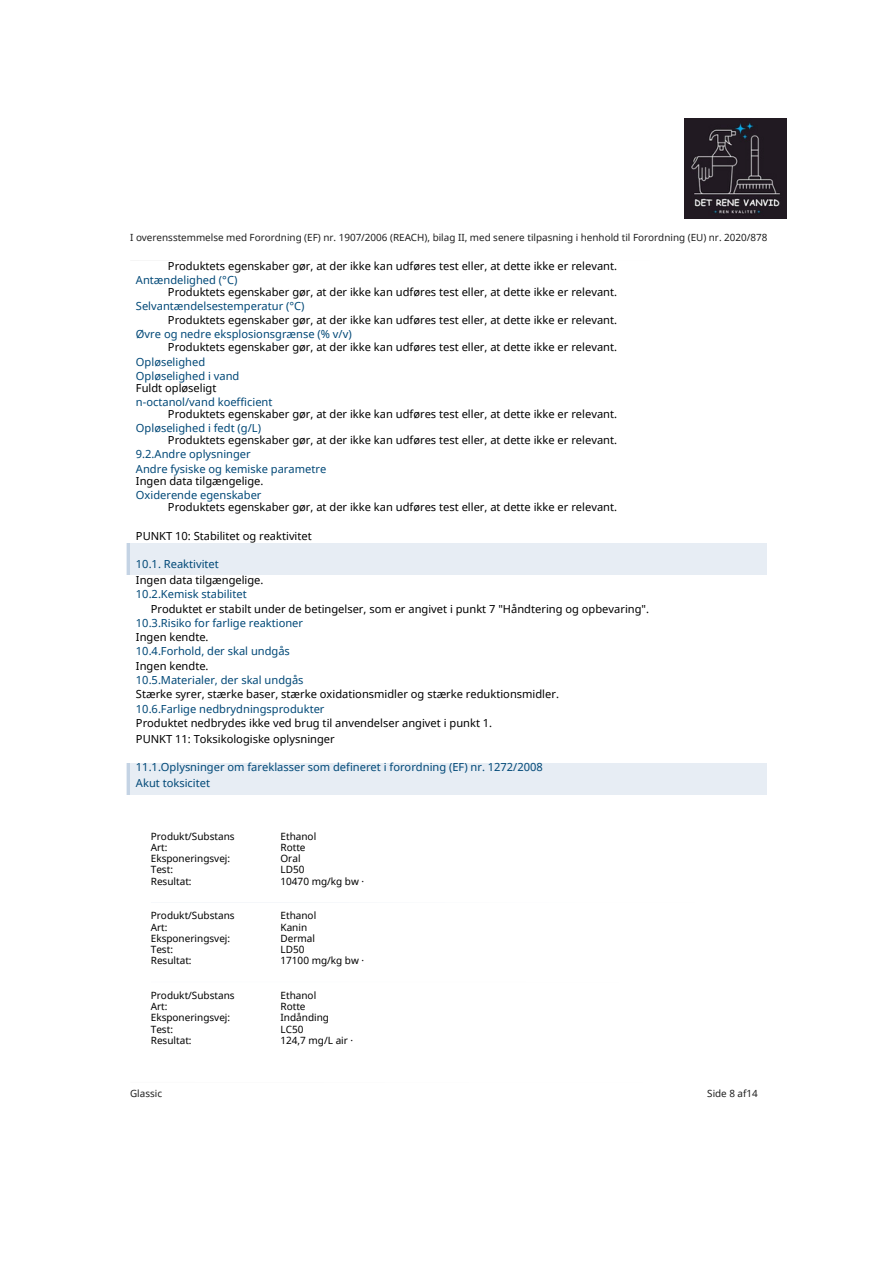
<style>
.page{position:relative;width:894px;height:1263px;background:#fff}
.page>*{position:absolute;margin:0;border:0;box-sizing:border-box;transform-origin:0 0}
.t1{font:11.1px "Noto Sans";color:#000}
.t2{font:11.1px "Noto Sans";color:#004877}
.t3{font:10.05px/11.2px "Noto Sans";color:#000}
.t4{font:9.9px "Noto Sans";color:#1e1e1e}
</style>
<div class="page">
<div style="left:137px;top:543px;width:630px;height:32px;background:#e7edf4"></div>
<svg style="left:126px;top:543px;width:11px;height:32px"></svg>
<div style="left:137px;top:763px;width:630px;height:32px;background:#e7edf4"></div>
<svg style="left:126px;top:763px;width:11px;height:32px"></svg>
<img style="left:684px;top:118px;width:101px;height:100px">
<p class="t4" style="left:130px;top:230px;width:638px">I overensstemmelse med Forordning (EF) nr. 1907/2006 (REACH), bilag II, med senere tilpasning i henhold til Forordning (EU) nr. 2020/878</p>
<p class="t1" style="left:168px;top:258px;width:450px">Produktets egenskaber gør, at der ikke kan udføres test eller, at dette ikke er relevant.</p>
<p class="t2" style="left:136px;top:272px;width:103px">Antændelighed (°C)</p>
<p class="t1" style="left:168px;top:284px;width:450px">Produktets egenskaber gør, at der ikke kan udføres test eller, at dette ikke er relevant.</p>
<p class="t2" style="left:136px;top:299px;width:170px">Selvantændelsestemperatur (°C)</p>
<p class="t1" style="left:168px;top:312px;width:450px">Produktets egenskaber gør, at der ikke kan udføres test eller, at dette ikke er relevant.</p>
<p class="t2" style="left:136px;top:326px;width:217px">Øvre og nedre eksplosionsgrænse (% v/v)</p>
<p class="t1" style="left:168px;top:339px;width:450px">Produktets egenskaber gør, at der ikke kan udføres test eller, at dette ikke er relevant.</p>
<p class="t2" style="left:136px;top:354px;width:71px">Opløselighed</p>
<p class="t2" style="left:136px;top:368px;width:105px">Opløselighed i vand</p>
<p class="t1" style="left:136px;top:380px;width:82px">Fuldt opløseligt</p>
<p class="t2" style="left:136px;top:394px;width:138px">n-octanol/vand koefficient</p>
<p class="t1" style="left:168px;top:406px;width:450px">Produktets egenskaber gør, at der ikke kan udføres test eller, at dette ikke er relevant.</p>
<p class="t2" style="left:136px;top:420px;width:126px">Opløselighed i fedt (g/L)</p>
<p class="t1" style="left:168px;top:432px;width:450px">Produktets egenskaber gør, at der ikke kan udføres test eller, at dette ikke er relevant.</p>
<p class="t2" style="left:136px;top:447px;width:116px">9.2.Andre oplysninger</p>
<p class="t2" style="left:136px;top:461px;width:192px">Andre fysiske og kemiske parametre</p>
<p class="t1" style="left:136px;top:473px;width:129px">Ingen data tilgængelige.</p>
<p class="t2" style="left:136px;top:487px;width:127px">Oxiderende egenskaber</p>
<p class="t1" style="left:168px;top:500px;width:450px">Produktets egenskaber gør, at der ikke kan udføres test eller, at dette ikke er relevant.</p>
<p class="t1" style="left:136px;top:528px;width:177px">PUNKT 10: Stabilitet og reaktivitet</p>
<p class="t2" style="left:136px;top:556px;width:84px">10.1. Reaktivitet</p>
<p class="t1" style="left:136px;top:572px;width:129px">Ingen data tilgængelige.</p>
<p class="t2" style="left:136px;top:586px;width:112px">10.2.Kemisk stabilitet</p>
<p class="t1" style="left:151px;top:601px;width:499px">Produktet er stabilt under de betingelser, som er angivet i punkt 7 "Håndtering og opbevaring".</p>
<p class="t2" style="left:136px;top:615px;width:169px">10.3.Risiko for farlige reaktioner</p>
<p class="t1" style="left:136px;top:629px;width:74px">Ingen kendte.</p>
<p class="t2" style="left:136px;top:643px;width:155px">10.4.Forhold, der skal undgås</p>
<p class="t1" style="left:136px;top:658px;width:74px">Ingen kendte.</p>
<p class="t2" style="left:136px;top:672px;width:169px">10.5.Materialer, der skal undgås</p>
<p class="t1" style="left:136px;top:686px;width:424px">Stærke syrer, stærke baser, stærke oxidationsmidler og stærke reduktionsmidler.</p>
<p class="t2" style="left:136px;top:701px;width:190px">10.6.Farlige nedbrydningsprodukter</p>
<p class="t1" style="left:136px;top:715px;width:357px">Produktet nedbrydes ikke ved brug til anvendelser angivet i punkt 1.</p>
<p class="t1" style="left:136px;top:731px;width:200px">PUNKT 11: Toksikologiske oplysninger</p>
<p class="t2" style="left:136px;top:759px;width:408px">11.1.Oplysninger om fareklasser som defineret i forordning (EF) nr. 1272/2008</p>
<p class="t2" style="left:136px;top:775px;width:76px">Akut toksicitet</p>
<p class="t3" style="left:151px;top:830px;width:85px">Produkt/Substans<br>Art:<br>Eksponeringsvej:<br>Test:</p>
<p class="t3" style="left:151px;top:875px;width:42px">Resultat:</p>
<p class="t3" style="left:151px;top:910px;width:85px">Produkt/Substans<br>Art:<br>Eksponeringsvej:<br>Test:</p>
<p class="t3" style="left:151px;top:955px;width:42px">Resultat:</p>
<p class="t3" style="left:151px;top:989px;width:85px">Produkt/Substans<br>Art:<br>Eksponeringsvej:<br>Test:</p>
<p class="t3" style="left:151px;top:1034px;width:42px">Resultat:</p>
<p class="t3" style="left:280px;top:830px;width:37px">Ethanol</p>
<p class="t3" style="left:280px;top:841px;width:27px">Rotte</p>
<p class="t3" style="left:280px;top:853px;width:22px">Oral</p>
<p class="t3" style="left:280px;top:864px;width:25px">LD50</p>
<p class="t3" style="left:280px;top:875px;width:85px">10470 mg/kg bw ·</p>
<p class="t3" style="left:280px;top:910px;width:37px">Ethanol</p>
<p class="t3" style="left:280px;top:921px;width:28px">Kanin</p>
<p class="t3" style="left:280px;top:932px;width:36px">Dermal</p>
<p class="t3" style="left:280px;top:943px;width:25px">LD50</p>
<p class="t3" style="left:280px;top:955px;width:85px">17100 mg/kg bw ·</p>
<p class="t3" style="left:280px;top:989px;width:37px">Ethanol</p>
<p class="t3" style="left:280px;top:1001px;width:27px">Rotte</p>
<p class="t3" style="left:280px;top:1012px;width:50px">Indånding</p>
<p class="t3" style="left:280px;top:1023px;width:24px">LC50</p>
<p class="t3" style="left:280px;top:1034px;width:74px">124,7 mg/L air ·</p>
<p class="t4" style="left:130px;top:1087px;width:33px">Glassic</p>
<p class="t4" style="left:707px;top:1086px;width:52px">Side 8 af14</p>
</div>
